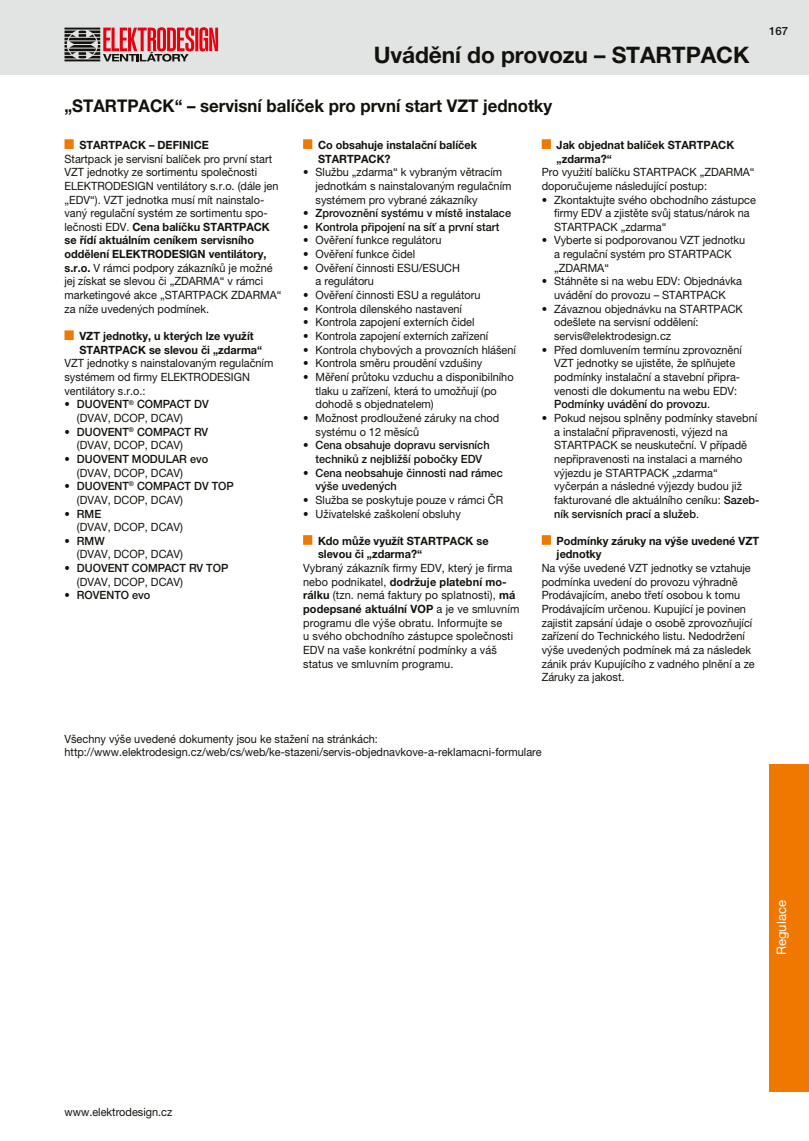
<style>
.page{position:relative;width:809px;height:1141px;background:#fff}
.page>*{position:absolute;margin:0;border:0;box-sizing:border-box;transform-origin:0 0}
.t1{font:700 22.75px "Helvetica Neue LT Pro";letter-spacing:-.005em;color:#12120d}
.t2{font:700 17.5px "Helvetica Neue LT Pro";color:#12120d;scale:.96 1}
.t3{font:13.12px "Helvetica Neue LT Pro";color:#fff}
.t4{font:11.38px/13.7px "Helvetica Neue LT Pro";color:#12120d;scale:.96 1}
.t5{font:500 11.38px/13.7px "Helvetica Neue LT Pro";color:#12120d;scale:.96 1}
.t6{font:700 11.38px/13.7px "Helvetica Neue LT Pro";color:#12120d;scale:.96 1}
.t7{font:500 11.38px "Helvetica Neue LT Pro";color:#12120d}
.s1{font-weight:700}
.s2{font-weight:400}
.s3{font-weight:500}
</style>
<div class="page">
<div style="left:0;top:0;width:809px;height:74px;background:#e2e3e3"></div>
<svg style="left:64px;top:27px;width:154px;height:35px"></svg>
<div style="left:769px;top:764px;width:40px;height:327px;background:#f07700"></div>
<div style="left:64px;top:139px;width:10px;height:10px;background:#f07700"></div>
<div style="left:64px;top:330px;width:10px;height:10px;background:#f07700"></div>
<div style="left:303px;top:139px;width:9px;height:10px;background:#f07700"></div>
<div style="left:303px;top:535px;width:9px;height:10px;background:#f07700"></div>
<div style="left:541px;top:139px;width:10px;height:10px;background:#f07700"></div>
<div style="left:541px;top:535px;width:10px;height:10px;background:#f07700"></div>
<h1 class="t1" style="left:374px;top:41px;width:377px">Uvádění do provozu – STARTPACK</h1>
<p class="t7" style="left:769px;top:25px;width:20px">167</p>
<h2 class="t2" style="left:64px;top:95px;width:509px">„STARTPACK“ – servisní balíček pro první start VZT jednotky</h2>
<p class="t6" style="left:79px;top:138px;width:136px">STARTPACK – DEFINICE</p>
<p class="t4" style="left:64px;top:152px;width:227px">Startpack je servisní balíček pro první start VZT jednotky ze sortimentu společnosti ELEKTRODESIGN ventilátory s.r.o. (dále jen „EDV“). VZT jednotka musí mít nainstalo&shy;vaný regulační systém ze sortimentu spo&shy;lečnosti EDV. <span class="s1">Cena balíčku STARTPACK se řídí aktuálním ceníkem servisního oddělení ELEKTRODESIGN ventilátory, s.r.o.</span> V rámci podpory zákazníků je možné jej získat se slevou či „ZDARMA“ v rámci marketingové akce „STARTPACK ZDARMA“ za níže uvedených podmínek.</p>
<p class="t6" style="left:79px;top:329px;width:192px">VZT jednotky, u kterých lze využít<br>STARTPACK se slevou či „zdarma“</p>
<p class="t4" style="left:64px;top:356px;width:219px">VZT jednotky s nainstalovaným regulačním systémem od firmy ELEKTRODESIGN ventilátory s.r.o.:</p>
<p class="t5" style="left:77px;top:397px;width:139px;text-indent:-12px">• DUOVENT<sup>®</sup> COMPACT DV <span class="s2">(DVAV, DCOP, DCAV)</span></p>
<p class="t5" style="left:77px;top:425px;width:138px;text-indent:-12px">• DUOVENT<sup>®</sup> COMPACT RV <span class="s2">(DVAV, DCOP, DCAV)</span></p>
<p class="t5" style="left:64px;top:452px;width:151px">• DUOVENT MODULAR evo</p>
<p class="t4" style="left:77px;top:466px;width:112px">(DVAV, DCOP, DCAV)</p>
<p class="t5" style="left:77px;top:479px;width:165px;text-indent:-12px">• DUOVENT<sup>®</sup> COMPACT DV TOP <span class="s2">(DVAV, DCOP, DCAV)</span></p>
<p class="t5" style="left:64px;top:506px;width:40px">• RME</p>
<p class="t4" style="left:77px;top:520px;width:112px">(DVAV, DCOP, DCAV)</p>
<p class="t5" style="left:64px;top:534px;width:43px">• RMW</p>
<p class="t4" style="left:77px;top:547px;width:112px">(DVAV, DCOP, DCAV)</p>
<p class="t5" style="left:64px;top:561px;width:172px">• DUOVENT COMPACT RV TOP</p>
<p class="t4" style="left:77px;top:575px;width:112px">(DVAV, DCOP, DCAV)</p>
<p class="t5" style="left:64px;top:588px;width:91px">• ROVENTO evo</p>
<p class="t6" style="left:318px;top:138px;width:167px">Co obsahuje instalační balíček<br>STARTPACK?</p>
<p class="t4" style="left:315px;top:165px;width:205px;text-indent:-12px">• Službu „zdarma“ k vybraným větracím jednotkám s nainstalovaným regulačním systémem pro vybrané zákazníky</p>
<p class="t5" style="left:303px;top:206px;width:218px">• Zprovoznění systému v místě instalace</p>
<p class="t5" style="left:303px;top:220px;width:206px">• Kontrola připojení na síť a první start</p>
<p class="t4" style="left:303px;top:233px;width:146px">• Ověření funkce regulátoru</p>
<p class="t4" style="left:303px;top:247px;width:118px">• Ověření funkce čidel</p>
<p class="t4" style="left:315px;top:261px;width:152px;text-indent:-12px">• Ověření činnosti ESU/ESUCH a regulátoru</p>
<p class="t4" style="left:303px;top:288px;width:186px">• Ověření činnosti ESU a regulátoru</p>
<p class="t4" style="left:303px;top:302px;width:167px">• Kontrola dílenského nastavení</p>
<p class="t4" style="left:303px;top:315px;width:180px">• Kontrola zapojení externích čidel</p>
<p class="t4" style="left:303px;top:329px;width:194px">• Kontrola zapojení externích zařízení</p>
<p class="t4" style="left:303px;top:343px;width:223px">• Kontrola chybových a provozních hlášení</p>
<p class="t4" style="left:303px;top:356px;width:188px">• Kontrola směru proudění vzdušiny</p>
<p class="t4" style="left:315px;top:370px;width:208px;text-indent:-12px">• Měření průtoku vzduchu a disponibilního tlaku u zařízení, která to umožňují (po dohodě s objednatelem)</p>
<p class="t4" style="left:315px;top:411px;width:193px;text-indent:-12px">• Možnost prodloužené záruky na chod systému o 12 měsíců</p>
<p class="t5" style="left:303px;top:438px;width:196px;text-align:center">• Cena obsahuje dopravu servisních techniků z nejbližší pobočky EDV</p>
<p class="t5" style="left:315px;top:466px;width:196px;text-indent:-12px">• Cena neobsahuje činnosti nad rámec výše uvedených</p>
<p class="t4" style="left:303px;top:493px;width:210px">• Služba se poskytuje pouze v rámci ČR</p>
<p class="t4" style="left:303px;top:506px;width:166px">• Uživatelské zaškolení obsluhy</p>
<p class="t6" style="left:318px;top:534px;width:179px">Kdo může využít STARTPACK se slevou či „zdarma?“</p>
<p class="t4" style="left:303px;top:561px;width:227px">Vybraný zákazník firmy EDV, který je firma nebo podnikatel, <span class="s1">dodržuje platební mo&shy;rálku</span> (tzn. nemá faktury po splatnosti), <span class="s1">má podepsané aktuální VOP</span> a je ve smluvním programu dle výše obratu. Informujte se<br>u svého obchodního zástupce společnosti EDV na vaše konkrétní podmínky a váš status ve smluvním programu.</p>
<p class="t6" style="left:556px;top:138px;width:186px">Jak objednat balíček STARTPACK „zdarma?“</p>
<p class="t4" style="left:541px;top:165px;width:223px">Pro využití balíčku STARTPACK „ZDARMA“ doporučujeme následující postup:</p>
<p class="t4" style="left:554px;top:193px;width:212px;text-indent:-12px">• Zkontaktujte svého obchodního zástupce firmy EDV a zjistěte svůj status/nárok na<br>STARTPACK „zdarma“</p>
<p class="t4" style="left:554px;top:233px;width:200px;text-indent:-12px">• Vyberte si podporovanou VZT jednotku a regulační systém pro STARTPACK „ZDARMA“</p>
<p class="t4" style="left:541px;top:274px;width:210px;text-align:center">• Stáhněte si na webu EDV: Objednávka uvádění do provozu – STARTPACK</p>
<p class="t4" style="left:554px;top:302px;width:198px;text-indent:-12px">• Závaznou objednávku na STARTPACK odešlete na servisní oddělení: servis@elektrodesign.cz</p>
<p class="t4" style="left:554px;top:343px;width:197px;text-indent:-12px">• Před domluvením termínu zprovoznění VZT jednotky se ujistěte, že splňujete podmínky instalační a stavební připra&shy;venosti dle dokumentu na webu EDV:<br><span class="s3">Podmínky uvádění do provozu</span>.</p>
<p class="t4" style="left:554px;top:411px;width:215px;text-indent:-12px">• Pokud nejsou splněny podmínky stavební a instalační připravenosti, výjezd na STARTPACK se neuskuteční. V případě nepřipravenosti na instalaci a marného výjezdu je STARTPACK „zdarma“ vyčerpán a následné výjezdy budou již fakturované dle aktuálního ceníku: <span class="s3">Sazeb&shy;ník servisních prací a služeb</span>.</p>
<p class="t6" style="left:556px;top:534px;width:212px">Podmínky záruky na výše uvedené VZT jednotky</p>
<p class="t4" style="left:541px;top:561px;width:223px">Na výše uvedené VZT jednotky se vztahuje podmínka uvedení do provozu výhradně Prodávajícím, anebo třetí osobou k tomu Prodávajícím určenou. Kupující je povinen zajistit zapsání údaje o osobě zprovozňující zařízení do Technického listu. Nedodržení výše uvedených podmínek má za následek zánik práv Kupujícího z vadného plnění a ze Záruky za jakost.</p>
<p class="t4" style="left:64px;top:732px;width:498px">Všechny výše uvedené dokumenty jsou ke stažení na stránkách: http://www.elektrodesign.cz/web/cs/web/ke-stazeni/servis-objednavkove-a-reklamacni-formulare</p>
<p class="t3" style="left:773px;top:955px;width:56px;rotate:-90deg">Regulace</p>
<p class="t4" style="left:64px;top:1105px;width:114px">www.elektrodesign.cz</p>
</div>
